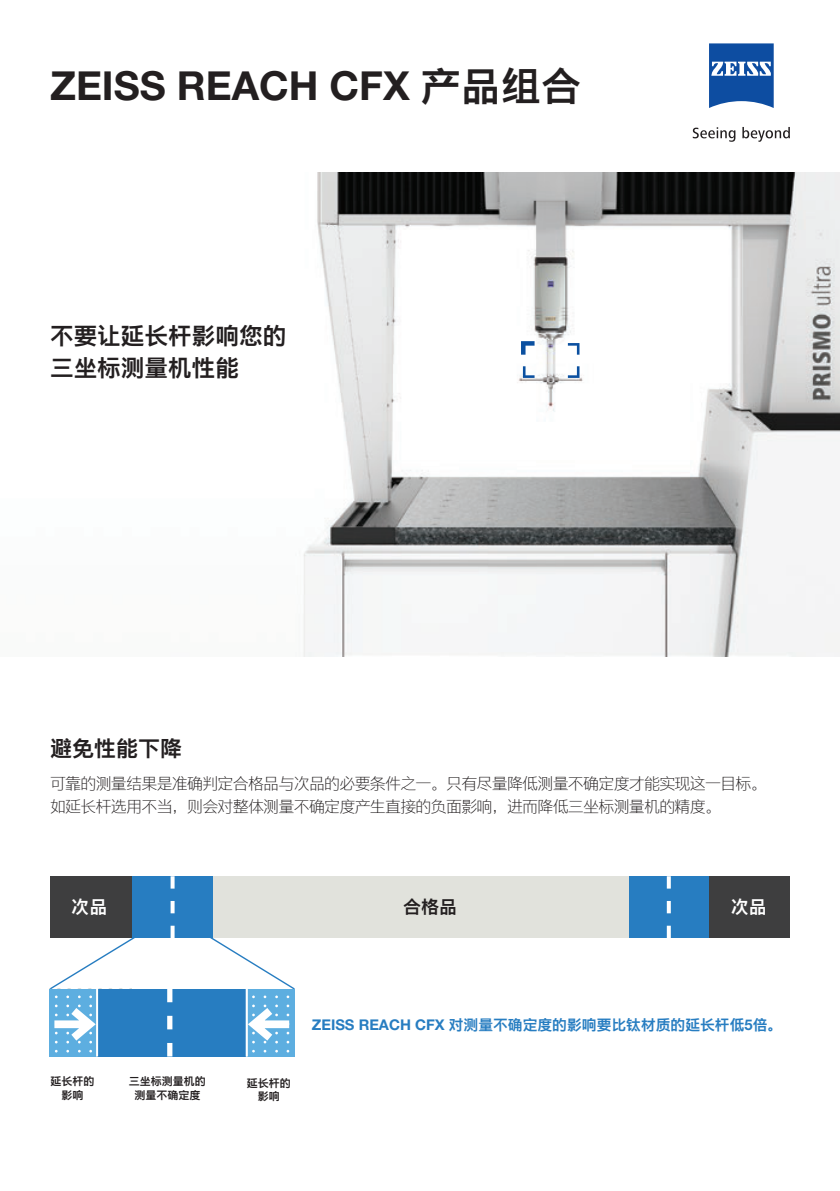
<style>
.page{position:relative;width:840px;height:1191px;background:#fff}
.page>*{position:absolute;margin:0;border:0;box-sizing:border-box;transform-origin:0 0}
.t1{font:40px "M Ying Hei PRC W7";color:#231f20}
.t2{font:23.6px/32.4px "M Ying Hei PRC W7";color:#231f20}
.t3{font:22px "M Ying Hei PRC W7";color:#231f20}
.t4{font:18px "M Ying Hei PRC W7";color:#fff}
.t5{font:18px "M Ying Hei PRC W7";color:#231f20}
.t6{font:16px/23.2px "M Ying Hei PRC W3";letter-spacing:-.05em;color:#231f20}
.t7{font:14.8px "M Ying Hei PRC W7";color:#277dc1}
.t8{font:11px/13.2px "M Ying Hei PRC W7";color:#231f20;text-align:center}
</style>
<div class="page">
<img style="left:303px;top:173px;width:536px;height:483px">
<svg style="left:709px;top:43px;width:64px;height:65px;background:#3d70b3"></svg>
<svg style="left:692px;top:127px;width:43px;height:15px"></svg>
<svg style="left:742px;top:127px;width:47px;height:15px"></svg>
<div style="left:50px;top:876px;width:82px;height:62px;background:#3e3e3f"></div>
<div style="left:708px;top:876px;width:81px;height:62px;background:#3e3e3f"></div>
<div style="left:132px;top:876px;width:81px;height:62px;background:#277dc1"></div>
<div style="left:628px;top:876px;width:80px;height:62px;background:#277dc1"></div>
<svg style="left:170px;top:876px;width:4px;height:62px"></svg>
<svg style="left:666px;top:876px;width:4px;height:62px"></svg>
<div style="left:97px;top:988px;width:150px;height:68px;background:#277dc1"></div>
<div style="left:213px;top:876px;width:415px;height:62px;background:#e1e2dc"></div>
<div style="left:247px;top:988px;width:47px;height:68px;background:#5daee0"></div>
<hr style="left:246px;top:988px;width:2px;height:68px;background:#fff">
<svg style="left:49px;top:938px;width:86px;height:118px"></svg>
<svg style="left:208px;top:938px;width:87px;height:114px"></svg>
<div style="left:167px;top:1043px;width:5px;height:13px;background:#fff"></div>
<div style="left:167px;top:1015px;width:5px;height:14px;background:#fff"></div>
<div style="left:167px;top:988px;width:5px;height:14px;background:#fff"></div>
<svg style="left:520px;top:341px;width:14px;height:14px"></svg>
<svg style="left:567px;top:343px;width:12px;height:12px"></svg>
<svg style="left:567px;top:366px;width:12px;height:12px"></svg>
<svg style="left:522px;top:366px;width:12px;height:12px"></svg>
<h1 class="t1" style="left:50px;top:61px;width:532px">ZEISS REACH CFX 产品组合</h1>
<h2 class="t2" style="left:50px;top:319px;width:237px">不要让延长杆影响您的三坐标测量机性能</h2>
<h3 class="t3" style="left:50px;top:734px;width:133px">避免性能下降</h3>
<p class="t6" style="left:50px;top:771px;width:717px">可靠的测量结果是准确判定合格品与次品的必要条件之一。只有尽量降低测量不确定度才能实现这一目标。如延长杆选用不当，则会对整体测量不确定度产生直接的负面影响，进而降低三坐标测量机的精度。</p>
<p class="t4" style="left:71px;top:895px;width:37px">次品</p>
<p class="t5" style="left:403px;top:895px;width:55px">合格品</p>
<p class="t4" style="left:730px;top:895px;width:37px">次品</p>
<p class="t8" style="left:50px;top:1074px;width:45px">延长杆的影响</p>
<p class="t8" style="left:129px;top:1074px;width:78px">三坐标测量机的测量不确定度</p>
<p class="t8" style="left:247px;top:1076px;width:45px">延长杆的影响</p>
<p class="t7" style="left:312px;top:1015px;width:471px">ZEISS REACH CFX 对测量不确定度的影响要比钛材质的延长杆低5倍。</p>
</div>
